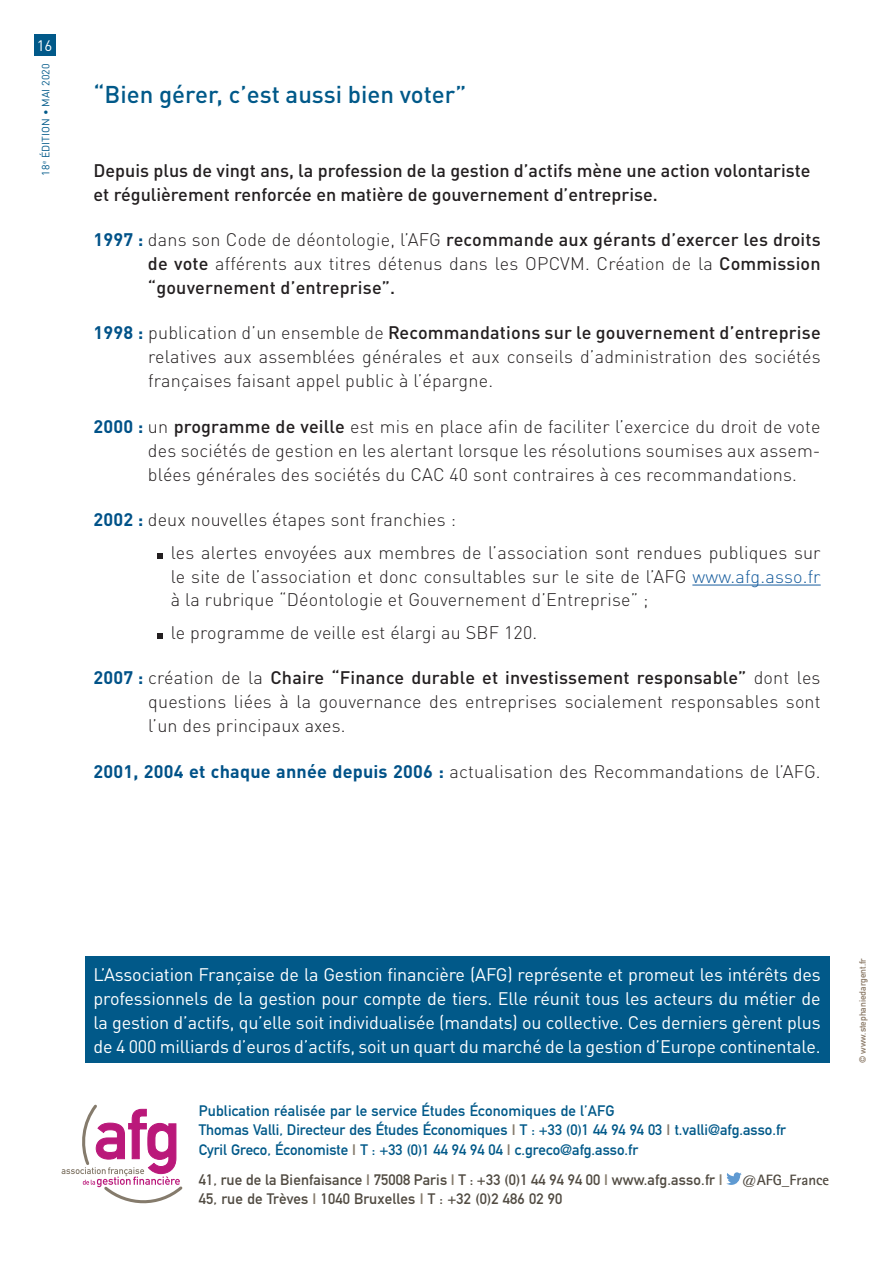
<style>
.page{position:relative;width:893px;height:1263px;background:#fff}
.page>*{position:absolute;margin:0;border:0;box-sizing:border-box;transform-origin:0 0}
.t1{font:500 24px "DINOT";color:#015989}
.t2{font:300 18px/24px "DINOT";letter-spacing:.01em;color:#231f20;text-align:justify}
.t3{font:18px/24px "DINOT";letter-spacing:-.01em;color:#fff;text-align:justify}
.t4{font:500 18px/24px "DINOT";color:#231f20}
.t5{font:15px/19.5px "DIN Mittelschrift";color:#015989}
.t6{font:15px "DIN Mittelschrift";letter-spacing:.01em;color:#514b42}
.t7{font:700 15px "Rotis Sans Serif";color:#514b42}
.t8{font:15px "DIN";color:#fff}
.t9{font:10.5px "DIN";letter-spacing:.01em;color:#015989}
.t10{font:9px "DIN Mittelschrift";color:#8a7966}
.s1{font-weight:700;color:#005288}
.s2{font-weight:300}
.s3{font-weight:500}
.s4{color:#175d9e}
.s5{color:#857b6c}
</style>
<div class="page">
<div style="left:34px;top:34px;width:21px;height:21px;background:#015989"></div>
<div style="left:85px;top:957px;width:744px;height:106px;background:#015989"></div>
<svg style="left:62px;top:1105px;width:120px;height:98px"></svg>
<svg style="left:726px;top:1172px;width:16px;height:13px"></svg>
<hr style="left:692px;top:585px;width:129px;height:1px;background:#175d9e">
<svg style="left:157px;top:553px;width:6px;height:5px"></svg>
<svg style="left:157px;top:633px;width:6px;height:6px"></svg>
<p class="t8" style="left:37px;top:36px;width:17px">16</p>
<p class="t9" style="left:39px;top:176px;width:113px;rotate:-90deg">18<sup>e</sup> ÉDITION • MAI 2020</p>
<h1 class="t1" style="left:94px;top:79px;width:374px">“Bien gérer, c’est aussi bien voter”</h1>
<p class="t4" style="left:94px;top:158px;width:718px">Depuis plus de vingt ans, la profession de la gestion d’actifs mène une action volontariste et régulièrement renforcée en matière de gouvernement d’entreprise.</p>
<p class="t4" style="left:148px;top:227px;width:674px;text-align:justify;text-indent:-54px"><span class="s1">1997 :</span> <span class="s2">dans son Code de déontologie, l’AFG</span> recommande aux gérants d’exercer les droits de vote <span class="s2">afférents aux titres détenus dans les OPCVM. Création de la</span> Commission “gouvernement d’entreprise”.</p>
<p class="t2" style="left:148px;top:321px;width:674px;text-indent:-55px"><span class="s1">1998 :</span> publication d’un ensemble de <span class="s3">Recommandations sur le gouvernement d’entreprise </span>relatives aux assemblées générales et aux conseils d’administration des sociétés françaises faisant appel public à l’épargne.</p>
<p class="t2" style="left:148px;top:414px;width:674px;text-indent:-54px"><span class="s1">2000 :</span> un <span class="s3">programme de veille</span> est mis en place afin de faciliter l’exercice du droit de vote des sociétés de gestion en les alertant lorsque les résolutions soumises aux assem&shy;blées générales des sociétés du CAC 40 sont contraires à ces recommandations.</p>
<p class="t2" style="left:171px;top:503px;width:651px;line-height:32.5px;text-indent:-77px"><span class="s1">2002 :</span> deux nouvelles étapes sont franchies :<br>les alertes envoyées aux membres de l’association sont rendues publiques sur</p>
<p class="t2" style="left:171px;top:564px;width:651px">le site de l’association et donc consultables sur le site de l’AFG <span class="s4">www.afg.asso.fr </span>à la rubrique “Déontologie et Gouvernement d’Entreprise” ;</p>
<p class="t2" style="left:171px;top:620px;width:368px">le programme de veille est élargi au SBF 120.</p>
<p class="t2" style="left:148px;top:666px;width:674px;text-indent:-55px"><span class="s1">2007 :</span> création de la <span class="s3">Chaire “Finance durable et investissement responsable”</span> dont les questions liées à la gouvernance des entreprises socialement responsables sont l’un des principaux axes.</p>
<p class="t2" style="left:94px;top:759px;width:729px"><span class="s1">2001, 2004 et chaque année depuis 2006 :</span> actualisation des Recommandations de l’AFG.</p>
<p class="t3" style="left:94px;top:962px;width:729px">L’Association Française de la Gestion financière (AFG) représente et promeut les intérêts des professionnels de la gestion pour compte de tiers. Elle réunit tous les acteurs du métier de la gestion d’actifs, qu’elle soit individualisée (mandats) ou collective. Ces derniers gèrent plus de 4 000 milliards d’euros d’actifs, soit un quart du marché de la gestion d’Europe continentale.</p>
<p class="t5" style="left:199px;top:1101px;width:589px">Publication réalisée par le service Études Économiques de l’AFG<br>Thomas Valli, Directeur des Études Économiques <span class="s5">I</span> T : +33 (0)1 44 94 94 03 <span class="s5">I</span> t.valli@afg.asso.fr<br>Cyril Greco, Économiste <span class="s5">I</span> T : +33 (0)1 44 94 94 04 <span class="s5">I</span> c.greco@afg.asso.fr</p>
<p class="t6" style="left:199px;top:1171px;width:525px">41, rue de la Bienfaisance <span class="s5">I</span> 75008 Paris <span class="s5">I</span> T : +33 (0)1 44 94 94 00 <span class="s5">I</span> www.afg.asso.fr <span class="s5">I</span></p>
<p class="t7" style="left:742px;top:1170px;width:89px">@AFG_France</p>
<p class="t6" style="left:199px;top:1190px;width:365px">45, rue de Trèves <span class="s5">I</span> 1040 Bruxelles <span class="s5">I</span> T : +32 (0)2 486 02 90</p>
<p class="t10" style="left:857px;top:1063px;width:107px;rotate:-90deg">© www.stephaniedargent.fr</p>
</div>
